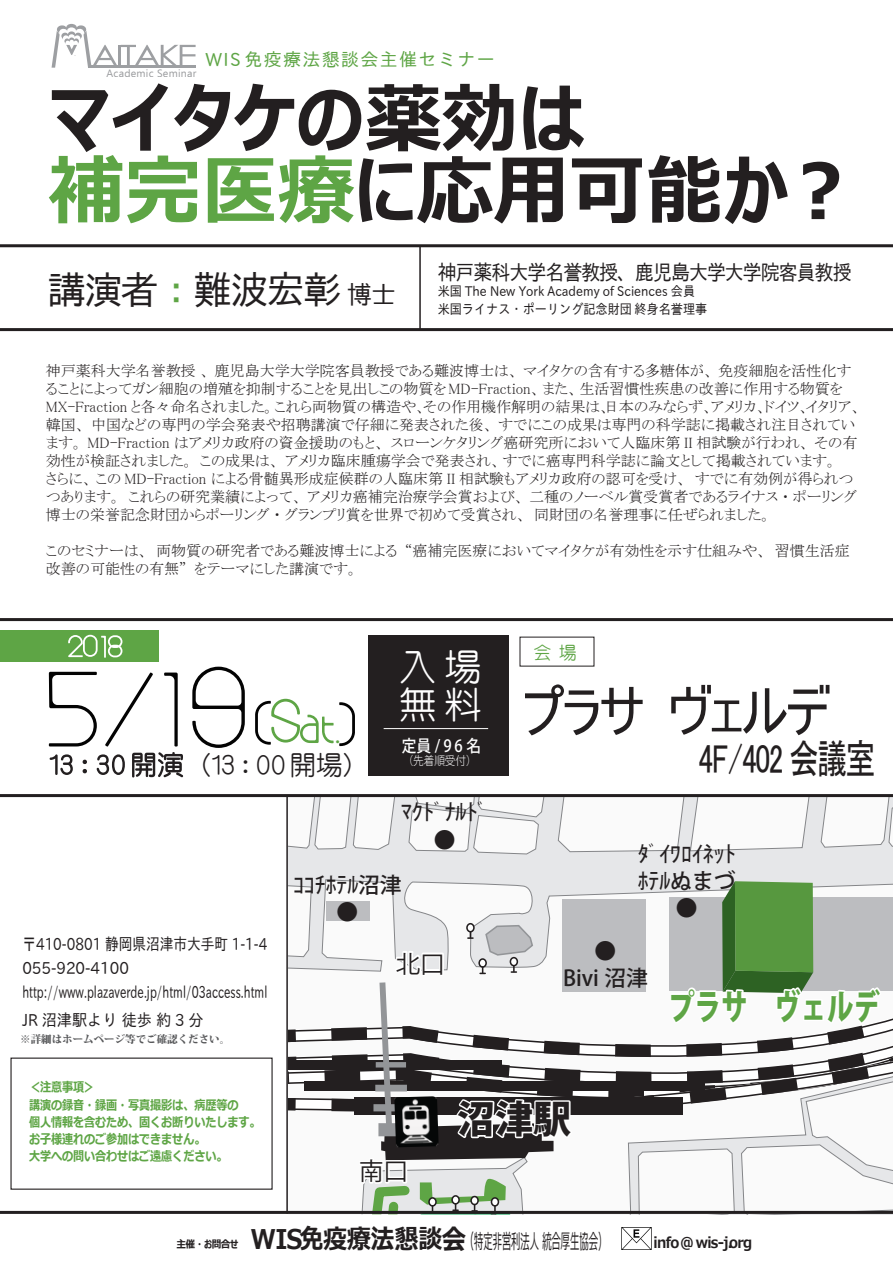
<style>
.page{position:relative;width:893px;height:1263px;background:#fff}
.page>*{position:absolute;margin:0;border:0;box-sizing:border-box;transform-origin:0 0}
.t1{font:700 76.5px/72px "Meiryo UI";color:#231f20}
.t2{font:57px "MS UI Gothic";letter-spacing:-.05em;color:#231f20}
.t3{font:40.5px "MS UI Gothic";letter-spacing:-.05em;color:#231f20;scale:.73 1}
.t4{font:38.4px "IP Aex Gothic";letter-spacing:-.05em;color:#231f20}
.t5{font:800 37.95px "Koz Go Pr 6 N";color:#231f20}
.t6{font:37.5px/37.5px "Yenti EGP Medium SJIS";color:#fff}
.t7{font:800 35.25px "Koz Go Pr 6 N";color:#5ea545;scale:.75 1}
.t8{font:27px "Yenti EGP Medium SJIS";letter-spacing:-.025em;color:#231f20}
.t9{font:24.45px "Koz Go Pr 6 N";color:#231f20}
.t10{font:22.5px "Yenti EGP Medium SJIS";color:#5ea545}
.t11{font:500 21.75px/27.2px "Koz Go Pr 6 N";color:#231f20;text-align:center}
.t12{font:21px "IP Aex Gothic";letter-spacing:-.05em;color:#231f20;scale:.9 1}
.t13{font:20.7px "Meiryo UI";color:#231f20;scale:.45 1}
.t14{font:18px "IP Aex Gothic";letter-spacing:.075em;color:#5ea545}
.t15{font:18px "Yenti EGP Medium SJIS";color:#5ea545}
.t16{font:500 16.8px "Koz Go Pro";color:#fff;scale:.88 1}
.t17{font:16.5px/24.3px "IP Aex Gothic";color:#231f20;scale:.83 1}
.t18{font:16.5px "IP Aex Gothic";color:#231f20;scale:.92 1}
.t19{font:15px/18px "MS P Mincho";color:#231f20}
.t20{font:700 14.85px "Meiryo UI";letter-spacing:-.05em;color:#231f20;scale:.92 1}
.t21{font:13.5px/18px "IP Aex Gothic";color:#231f20;scale:.9 1}
.t22{font:700 13.2px/17.1px "Meiryo";letter-spacing:-.01em;color:#5ea545;scale:.84 1}
.t23{font:300 12px "Koz Go Pro";color:#fff;scale:.88 1}
.t24{font:800 10.5px "Koz Min Pro";color:#57585a}
.t25{font:10.5px "Ebrima";letter-spacing:.025em;color:#808285}
.t26{font:700 10.5px "Meiryo UI";letter-spacing:-.05em;color:#231f20;scale:.92 1}
.s1{color:#5ea545}
.s2{font-size:25.05px}
.s3{font-weight:700;font-size:27.15px}
</style>
<div class="page">
<div style="left:288px;top:855px;width:605px;height:14px;background:#e6e7e9"></div>
<svg style="left:288px;top:797px;width:605px;height:58px"></svg>
<svg style="left:288px;top:869px;width:605px;height:346px"></svg>
<svg style="left:164px;top:672px;width:14px;height:74px"></svg>
<svg style="left:49px;top:672px;width:48px;height:74px"></svg>
<svg style="left:105px;top:673px;width:48px;height:73px"></svg>
<svg style="left:192px;top:667px;width:53px;height:81px"></svg>
<svg style="left:52px;top:24px;width:144px;height:44px"></svg>
<hr style="left:88px;top:65px;width:107px;height:3px;background:#85878b">
<svg style="left:255px;top:699px;width:100px;height:47px"></svg>
<svg style="left:50px;top:754px;width:23px;height:21px"></svg>
<svg style="left:83px;top:760px;width:4px;height:13px"></svg>
<svg style="left:97px;top:754px;width:28px;height:21px"></svg>
<svg style="left:132px;top:752px;width:51px;height:25px"></svg>
<img style="left:621px;top:1228px;width:31px;height:21px">
<hr style="left:286px;top:796px;width:2px;height:418px;background:#231f20">
<hr style="left:0;top:1211px;width:893px;height:3px;background:#231f20">
<hr style="left:0;top:794px;width:893px;height:3px;background:#231f20">
<hr style="left:0;top:618px;width:893px;height:3px;background:#231f20">
<div style="left:368px;top:636px;width:141px;height:140px;background:#231f20"></div>
<hr style="left:0;top:244px;width:893px;height:3px;background:#231f20">
<hr style="left:0;top:328px;width:893px;height:3px;background:#231f20">
<hr style="left:419px;top:246px;width:2px;height:84px;background:#231f20">
<div style="left:0;top:630px;width:158px;height:32px;background:#5ea545"></div>
<svg style="left:68px;top:635px;width:54px;height:23px"></svg>
<hr style="left:384px;top:728px;width:104px;height:1px;background:#fff">
<p class="t25" style="left:107px;top:66px;width:91px">Academic Seminar</p>
<p class="t14" style="left:205px;top:50px;width:291px">WIS 免疫療法懇談会主催セミナー</p>
<h1 class="t1" style="left:48px;top:87px;width:812px">マイタケの薬効は<br><span class="s1">補完医療</span>に応用可能か︖</h1>
<h3 class="t4" style="left:48px;top:268px;width:350px">講演者<span class="s1">：</span>難波宏彰<span class="s2">博士</span></h3>
<h3 class="t12" style="left:438px;top:261px;width:461px">神戸薬科大学名誉教授、鹿児島大学大学院客員教授</h3>
<p class="t21" style="left:438px;top:283px;width:301px">米国 The New York Academy of Sciences 会員米国ライナス・ポーリング記念財団終身名誉理事</p>
<p class="t19" style="left:46px;top:361px;width:817px">神戸薬科大学名誉教授 、鹿児島大学大学院客員教授である難波博士は、マイタケの含有する多糖体が、免疫細胞を活性化することによってガン細胞の増殖を抑制することを見出しこの物質を MD-Fraction、また、生活習慣性疾患の改善に作用する物質をMX-Fraction と各々命名されました。これら両物質の構造や、その作用機作解明の結果は、日本のみならず、アメリカ、ドイツ、イタリア、韓国、中国などの専門の学会発表や招聘講演で仔細に発表された後、すでにこの成果は専門の科学誌に掲載され注目されています。 MD-Fraction はアメリカ政府の資金援助のもと、スローンケタリング癌研究所において人臨床第 II 相試験が行われ、その有効性が検証されました。この成果は、アメリカ臨床腫瘍学会で発表され、すでに癌専門科学誌に論文として掲載されています。<br>さらに、この MD-Fraction による骨髄異形成症候群の人臨床第 II 相試験もアメリカ政府の認可を受け、すでに有効例が得られつつあります。これらの研究業績によって、アメリカ癌補完治療学会賞および、二種のノーベル賞受賞者であるライナス・ポーリング博士の栄誉記念財団からポーリング・グランプリ賞を世界で初めて受賞され、同財団の名誉理事に任ぜられました。</p>
<p class="t19" style="left:46px;top:541px;width:805px">このセミナーは、両物質の研究者である難波博士による “癌補完医療においてマイタケが有効性を示す仕組みや、習慣生活症改善の可能性の有無” をテーマにした講演です。</p>
<h3 class="t10" style="left:335px;top:724px;width:7px">.</h3>
<h3 class="t8" style="left:197px;top:751px;width:160px">（13 ： 00開場）</h3>
<h3 class="t6" style="left:399px;top:648px;width:84px">入場無料</h3>
<p class="t16" style="left:402px;top:735px;width:92px">定員/96名</p>
<p class="t23" style="left:403px;top:753px;width:85px">（先着順受付）</p>
<h3 class="t11" style="left:401px;top:799px;width:88px">ﾏｸﾄﾞﾅﾙﾄﾞ●</h3>
<h3 class="t11" style="left:293px;top:872px;width:110px">ｺｺﾁﾎﾃﾙ沼津●</h3>
<p class="t15" style="left:533px;top:643px;width:45px">会場</p>
<h2 class="t2" style="left:522px;top:682px;width:311px">プラサヴェルデ</h2>
<h3 class="t3" style="left:699px;top:738px;width:244px">4F/402 会議室</h3>
<h3 class="t11" style="left:638px;top:841px;width:99px">ﾀﾞｲﾜﾛｲﾈｯﾄﾎﾃﾙぬまづ●</h3>
<p class="t17" style="left:22px;top:932px;width:297px">〒410-0801 静岡県沼津市大手町 1-1-4<br>055-920-4100 http://www.plazaverde.jp/html/03access.html</p>
<p class="t18" style="left:22px;top:1010px;width:199px">JR 沼津駅より 徒歩 約 3 分</p>
<p class="t24" style="left:20px;top:1031px;width:212px">※詳細はホームページ等でご確認ください。</p>
<p class="t22" style="left:29px;top:1080px;width:277px">＜注意事項＞<br>講演の録音・録画・写真撮影は、病歴等の<br>個人情報を含むため、固くお断りいたします。お子様連れのご参加はできません。<br>大学への問い合わせはご遠慮ください。</p>
<h3 class="t9" style="left:396px;top:950px;width:50px">北口</h3>
<h3 class="t11" style="left:563px;top:938px;width:86px">●<br>Bivi 沼津</h3>
<h3 class="t7" style="left:668px;top:987px;width:284px">プラサ　ヴェルデ</h3>
<h3 class="t9" style="left:359px;top:1157px;width:50px">南口</h3>
<h3 class="t5" style="left:457px;top:1098px;width:115px">沼津駅</h3>
<p class="t26" style="left:176px;top:1236px;width:69px">主催・お問合せ</p>
<h3 class="t11" style="left:559px;top:1215px;width:67px">富士急●</h3>
<h3 class="t13" style="left:251px;top:1227px;width:794px"><span class="s3">WIS免疫療法懇談会</span>（特定非営利法人 統合厚生協会）</h3>
<p class="t20" style="left:654px;top:1232px;width:109px">info@ wis-j.org</p>
</div>
